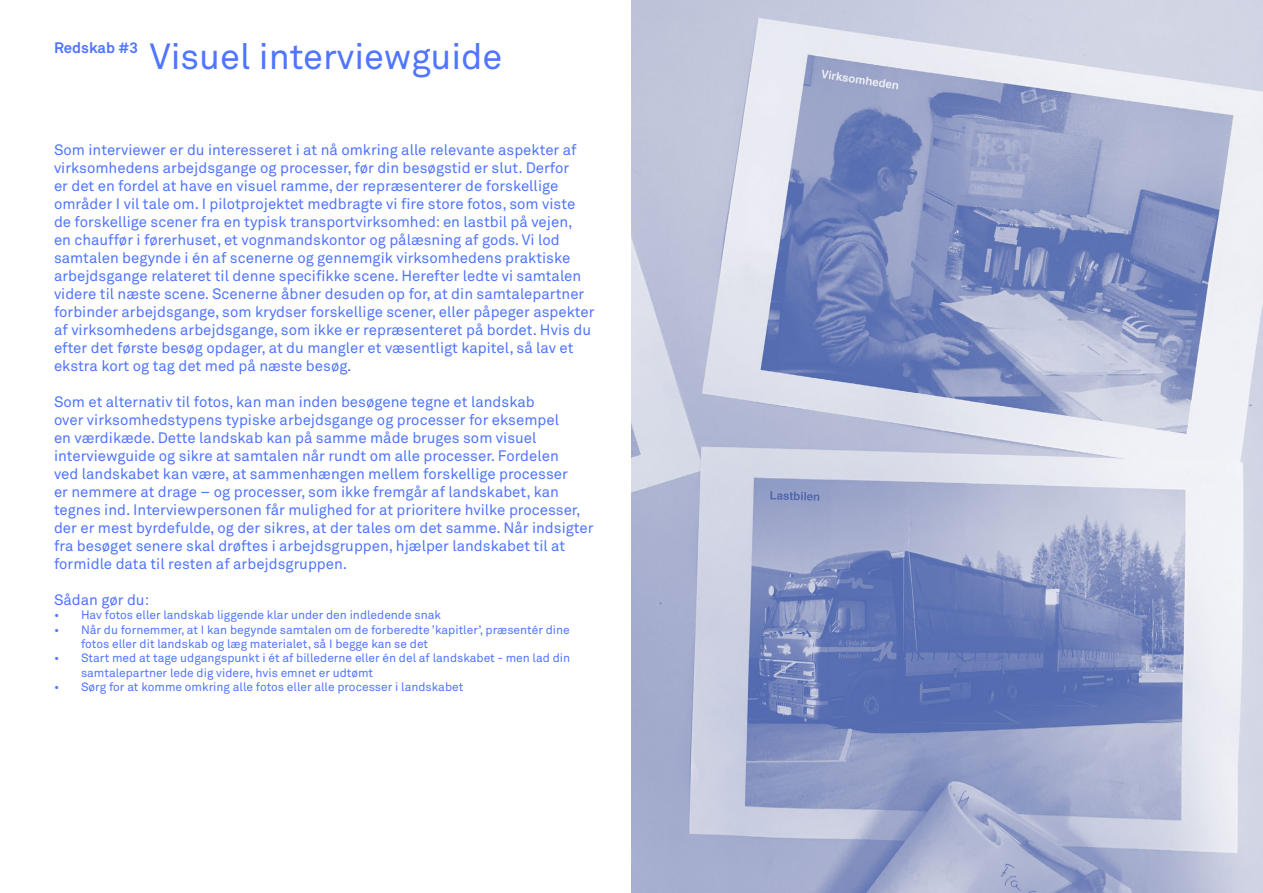
<style>
.page{position:relative;width:1263px;height:893px;background:#fff}
.page>*{position:absolute;margin:0;border:0;box-sizing:border-box;transform-origin:0 0}
.t1{font:36px "Akkurat";color:#5075ff}
.t2{font:15px/18px "Akkurat";color:#5075ff}
.t3{font:700 15px "Akkurat";color:#5075ff}
.t4{font:12px/14.4px "Akkurat";color:#5075ff}
</style>
<div class="page">
<img style="left:631px;top:0;width:632px;height:893px">
<p class="t3" style="left:54px;top:39px;width:86px">Redskab #3</p>
<h1 class="t1" style="left:150px;top:35px;width:354px">Visuel interviewguide</h1>
<p class="t2" style="left:54px;top:141px;width:542px">Som interviewer er du interesseret i at nå omkring alle relevante aspekter af virksomhedens arbejdsgange og processer, før din besøgstid er slut. Derfor<br>er det en fordel at have en visuel ramme, der repræsenterer de forskellige områder I vil tale om. I pilotprojektet medbragte vi fire store fotos, som viste de forskellige scener fra en typisk transportvirksomhed: en lastbil på vejen,<br>en chauffør i førerhuset, et vognmandskontor og pålæsning af gods. Vi lod samtalen begynde i én af scenerne og gennemgik virksomhedens praktiske arbejdsgange relateret til denne specifikke scene. Herefter ledte vi samtalen videre til næste scene. Scenerne åbner desuden op for, at din samtalepartner forbinder arbejdsgange, som krydser forskellige scener, eller påpeger aspekter af virksomhedens arbejdsgange, som ikke er repræsenteret på bordet. Hvis du efter det første besøg opdager, at du mangler et væsentligt kapitel, så lav et ekstra kort og tag det med på næste besøg.</p>
<p class="t2" style="left:54px;top:393px;width:541px">Som et alternativ til fotos, kan man inden besøgene tegne et landskab<br>over virksomhedstypens typiske arbejdsgange og processer for eksempel<br>en værdikæde. Dette landskab kan på samme måde bruges som visuel interviewguide og sikre at samtalen når rundt om alle processer. Fordelen<br>ved landskabet kan være, at sammenhængen mellem forskellige processer<br>er nemmere at drage – og processer, som ikke fremgår af landskabet, kan tegnes ind. Interviewpersonen får mulighed for at prioritere hvilke processer, der er mest byrdefulde, og der sikres, at der tales om det samme. Når indsigter fra besøget senere skal drøftes i arbejdsgruppen, hjælper landskabet til at formidle data til resten af arbejdsgruppen.</p>
<p class="t2" style="left:54px;top:591px;width:97px">Sådan gør du:</p>
<p class="t4" style="left:54px;top:608px;width:388px">• Hav fotos eller landskab liggende klar under den indledende snak</p>
<p class="t4" style="left:81px;top:623px;width:490px;text-indent:-27px">• Når du fornemmer, at I kan begynde samtalen om de forberedte ’kapitler’, præsentér dine fotos eller dit landskab og læg materialet, så I begge kan se det</p>
<p class="t4" style="left:81px;top:651px;width:491px;text-indent:-27px">• Start med at tage udgangspunkt i ét af billederne eller én del af landskabet - men lad din samtalepartner lede dig videre, hvis emnet er udtømt</p>
<p class="t4" style="left:54px;top:680px;width:411px">• Sørg for at komme omkring alle fotos eller alle processer i landskabet</p>
</div>
